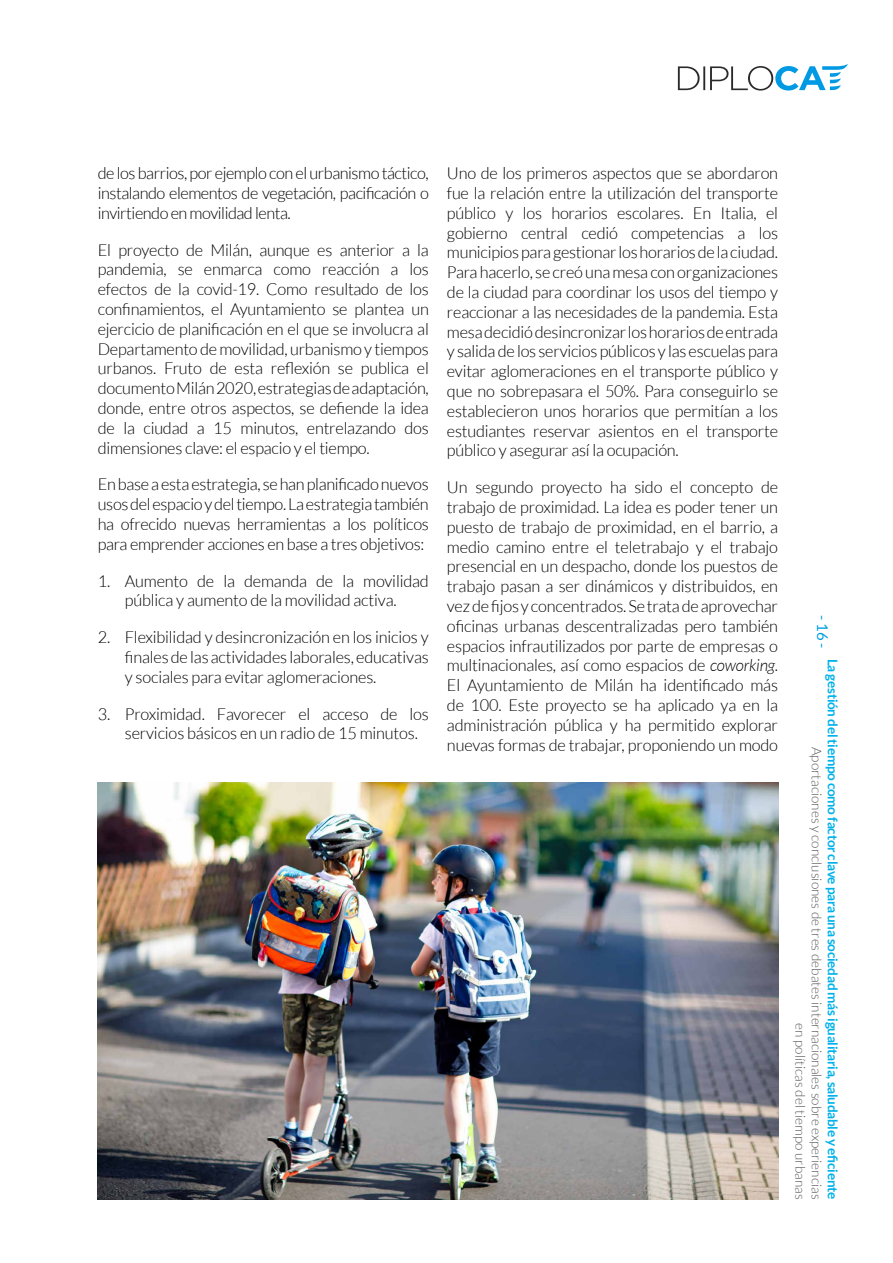
<style>
.page{position:relative;width:893px;height:1263px;background:#fff}
.page>*{position:absolute;margin:0;border:0;box-sizing:border-box;transform-origin:0 0}
.Justificat{font:300 16.5px/19.8px "Lato";letter-spacing:-.015em;color:#000;text-align:justify}
.t1{font:15px "Lato";color:#009fe3}
.t2{font:300 13.5px/16.2px "Lato";color:#575756;text-align:right}
.t3{font:700 13.5px "Lato";letter-spacing:-.02em;color:#00b1eb}
.s1{font-style:italic}
</style>
<div class="page">
<svg style="left:678px;top:64px;width:170px;height:27px"></svg>
<img style="left:98px;top:782px;width:680px;height:417px">
<p class="Justificat" style="left:98px;top:163px;width:333px">de los barrios, por ejemplo con el urbanismo táctico, instalando elementos de vegetación, pacificación o invirtiendo en movilidad lenta.</p>
<p class="Justificat" style="left:98px;top:240px;width:333px">El proyecto de Milán, aunque es anterior a la pandemia, se enmarca como reacción a los efectos de la covid-19. Como resultado de los confinamientos, el Ayuntamiento se plantea un ejercicio de planificación en el que se involucra al Departamento de movilidad, urbanismo y tiempos urbanos. Fruto de esta reflexión se publica el documento Milán 2020, estrategias de adaptación, donde, entre otros aspectos, se defiende la idea de la ciudad a 15 minutos, entrelazando dos dimensiones clave: el espacio y el tiempo.</p>
<p class="Justificat" style="left:98px;top:475px;width:333px">En base a esta estrategia, se han planificado nuevos usos del espacio y del tiempo. La estrategia también ha ofrecido nuevas herramientas a los políticos para emprender acciones en base a tres objetivos:</p>
<p class="Justificat" style="left:98px;top:571px;width:333px;text-align:center">1. Aumento de la demanda de la movilidad pública y aumento de la movilidad activa.</p>
<p class="Justificat" style="left:125px;top:627px;width:306px;text-indent:-27px">2. Flexibilidad y desincronización en los inicios y finales de las actividades laborales, educativas y sociales para evitar aglomeraciones.</p>
<p class="Justificat" style="left:125px;top:704px;width:306px;text-indent:-27px">3. Proximidad. Favorecer el acceso de los servicios básicos en un radio de 15 minutos.</p>
<p class="Justificat" style="left:447px;top:163px;width:333px">Uno de los primeros aspectos que se abordaron fue la relación entre la utilización del transporte público y los horarios escolares. En Italia, el gobierno central cedió competencias a los municipios para gestionar los horarios de la ciudad.<br>Para hacerlo, se creó una mesa con organizaciones de la ciudad para coordinar los usos del tiempo y reaccionar a las necesidades de la pandemia. Esta mesa decidió desincronizar los horarios de entrada y salida de los servicios públicos y las escuelas para evitar aglomeraciones en el transporte público y que no sobrepasara el 50%. Para conseguirlo se establecieron unos horarios que permitían a los estudiantes reservar asientos en el transporte público y asegurar así la ocupación.</p>
<p class="Justificat" style="left:447px;top:477px;width:333px">Un segundo proyecto ha sido el concepto de trabajo de proximidad. La idea es poder tener un puesto de trabajo de proximidad, en el barrio, a medio camino entre el teletrabajo y el trabajo presencial en un despacho, donde los puestos de trabajo pasan a ser dinámicos y distribuidos, en vez de fijos y concentrados. Se trata de aprovechar oficinas urbanas descentralizadas pero también espacios infrautilizados por parte de empresas o multinacionales, así como espacios de <span class="s1">coworking</span>.<br>El Ayuntamiento de Milán ha identificado más de 100. Este proyecto se ha aplicado ya en la administración pública y ha permitido explorar nuevas formas de trabajar, proponiendo un modo</p>
<p class="t1" style="left:831px;top:615px;width:35px;rotate:90deg">- 16 -</p>
<p class="t3" style="left:840px;top:658px;width:542px;rotate:90deg">La gestión del tiempo como factor clave para una sociedad más igualitaria, saludable y eficiente</p>
<p class="t2" style="left:825px;top:747px;width:454px;rotate:90deg">Aportaciones y conclusiones de tres debates internacionales sobre experiencias en políticas del tiempo urbanas</p>
</div>
